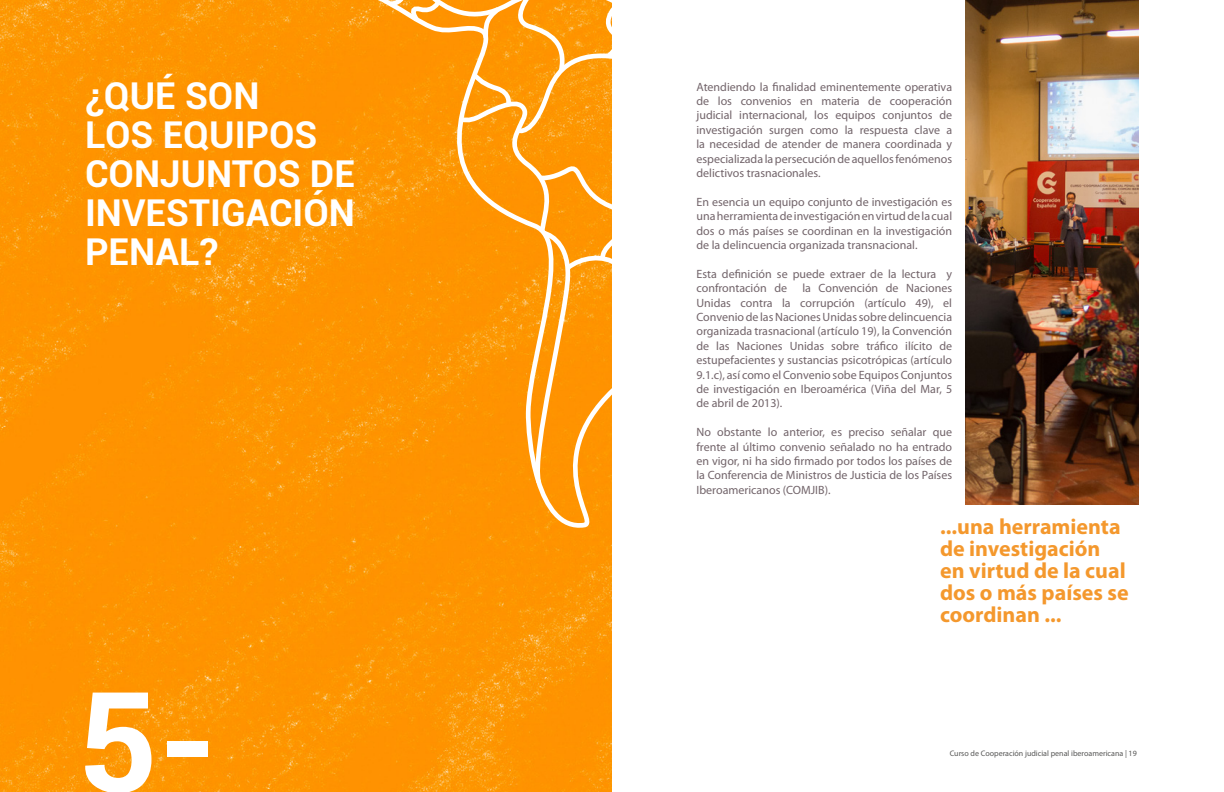
<style>
.page{position:relative;width:1224px;height:792px;background:#fff}
.page>*{position:absolute;margin:0;border:0;box-sizing:border-box;transform-origin:0 0}
.t1{font:700 139.5px "Roboto";color:#fff}
.t2{font:700 37px/39px "Roboto";color:#fff}
.t3{font:700 22px/22px "Myriad Pro";color:#f4982d}
.t4{font:12px/14.4px "Myriad Pro";color:#72646a;text-align:justify}
.t5{font:8px "Myriad Pro";color:#575756}
</style>
<div class="page">
<img style="left:0;top:0;width:612px;height:792px">
<svg style="left:306px;top:0;width:306px;height:532px;background:#fd9504"></svg>
<svg style="left:456px;top:0;width:156px;height:488px;background:#fd9f1c"></svg>
<svg style="left:371px;top:0;width:72px;height:26px"></svg>
<img style="left:965px;top:0;width:174px;height:505px">
<h2 class="t2" style="left:85px;top:75px;width:271px">¿QUÉ SON<br>LOS EQUIPOS<br>CONJUNTOS DE<br>INVESTIGACIÓN<br>PENAL?</h2>
<p class="t4" style="left:696px;top:79px;width:257px">Atendiendo la finalidad eminentemente operativa de los convenios en materia de cooperación judicial internacional, los equipos conjuntos de investigación surgen como la respuesta clave a la necesidad de atender de manera coordinada y especializada la persecución de aquellos fenómenos delictivos trasnacionales.</p>
<p class="t4" style="left:696px;top:194px;width:257px">En esencia un equipo conjunto de investigación es una herramienta de investigación en virtud de la cual dos o más países se coordinan en la investigación de la delincuencia organizada transnacional.</p>
<p class="t4" style="left:696px;top:266px;width:257px">Esta definición se puede extraer de la lectura y confrontación de</p>
<p class="t4" style="left:696px;top:281px;width:257px;text-indent:106px">la Convención de Naciones Unidas contra la corrupción (artículo 49), el Convenio de las Naciones Unidas sobre delincuencia organizada trasnacional (artículo 19), la Convención de las Naciones Unidas sobre tráfico ilícito de estupefacientes y sustancias psicotrópicas (artículo 9.1.c), así como el Convenio sobe Equipos Conjuntos de investigación en Iberoamérica (Viña del Mar, 5 de abril de 2013).</p>
<p class="t4" style="left:696px;top:425px;width:257px">No obstante lo anterior, es preciso señalar que frente al último convenio señalado no ha entrado en vigor, ni ha sido firmado por todos los países de la Conferencia de Ministros de Justicia de los Países Iberoamericanos (COMJIB).</p>
<h3 class="t3" style="left:940px;top:515px;width:190px">...una herramienta de investigación en virtud de la cual dos o más países se coordinan ...</h3>
<h1 class="t1" style="left:78px;top:644px;width:142px">5-</h1>
<p class="t5" style="left:950px;top:748px;width:189px">Curso de Cooperación judicial penal iberoamericana | 19</p>
</div>
